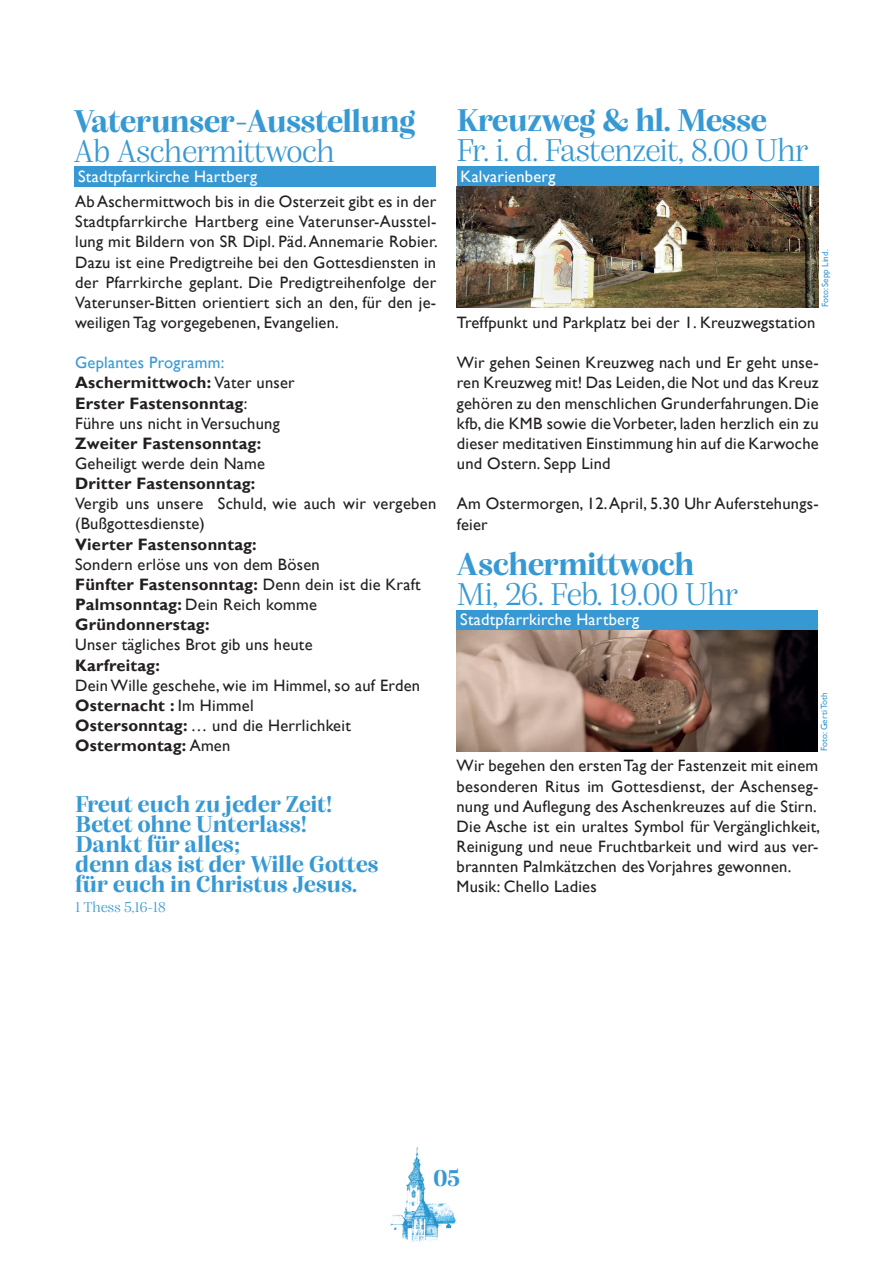
<style>
.page{position:relative;width:893px;height:1263px;background:#fff}
.page>*{position:absolute;margin:0;border:0;box-sizing:border-box;transform-origin:0 0}
.t1{font:300 33px "Alga";color:#3799d4}
.t2{font:700 33px "Alga";color:#3799d4}
.t3{font:700 24px/20.1px "Alga";letter-spacing:.015em;color:#3799d4}
.t4{font:16.5px/20.1px "Gill Sans";letter-spacing:.015em;color:#231f20}
.t5{font:700 16.5px "Gill Sans";letter-spacing:.015em;color:#231f20}
.t6{font:16.5px "Gill Sans";letter-spacing:.015em;color:#fff}
.t7{font:300 15px "Alga";letter-spacing:.015em;color:#3799d4}
.t8{font:9px "Gill Sans";color:#3799d4}
.s1{color:#3799d4}
.s2{font-weight:700}
</style>
<div class="page">
<img style="left:389px;top:1147px;width:67px;height:95px">
<div style="left:74px;top:166px;width:362px;height:21px;background:#3799d4"></div>
<div style="left:457px;top:610px;width:361px;height:21px;background:#3799d4"></div>
<img style="left:457px;top:631px;width:361px;height:120px">
<div style="left:457px;top:166px;width:362px;height:21px;background:#3799d4"></div>
<img style="left:457px;top:187px;width:361px;height:121px">
<h1 class="t2" style="left:74px;top:95px;width:343px">Vaterunser-Ausstellung</h1>
<h1 class="t1" style="left:74px;top:126px;width:262px">Ab Aschermittwoch</h1>
<p class="t6" style="left:78px;top:167px;width:180px">Stadtpfarrkirche Hartberg</p>
<p class="t4" style="left:75px;top:192px;width:364px;text-align:justify">Ab Aschermittwoch bis in die Osterzeit gibt es in der Stadtpfarrkirche Hartberg eine Vaterunser-Ausstel&shy;lung mit Bildern von SR Dipl. Päd. Annemarie Robier.<br>Dazu ist eine Predigtreihe bei den Gottesdiensten in der Pfarrkirche geplant. Die Predigtreihenfolge der Vaterunser-Bitten orientiert sich an den, für den je&shy;weiligen Tag vorgegebenen, Evangelien.</p>
<p class="t4" style="left:75px;top:353px;width:221px"><span class="s1">Geplantes Programm:<br></span><span class="s2">Aschermittwoch:</span> Vater unser<br><span class="s2">Erster Fastensonntag</span>:<br>Führe uns nicht in Versuchung</p>
<p class="t5" style="left:75px;top:433px;width:188px">Zweiter Fastensonntag:</p>
<p class="t4" style="left:75px;top:454px;width:191px">Geheiligt werde dein Name</p>
<p class="t5" style="left:75px;top:474px;width:182px">Dritter Fastensonntag:</p>
<p class="t4" style="left:75px;top:494px;width:363px">Vergib uns unsere Schuld, wie auch wir vergeben (Bußgottesdienste)</p>
<p class="t5" style="left:75px;top:534px;width:183px">Vierter Fastensonntag:</p>
<p class="t4" style="left:75px;top:554px;width:347px">Sondern erlöse uns von dem Bösen<br><span class="s2">Fünfter Fastensonntag:</span> Denn dein ist die Kraft<br><span class="s2">Palmsonntag:</span> Dein Reich komme<br><span class="s2">Gründonnerstag:</span></p>
<p class="t4" style="left:75px;top:635px;width:239px">Unser tägliches Brot gib uns heute</p>
<p class="t5" style="left:75px;top:655px;width:86px">Karfreitag:</p>
<p class="t4" style="left:75px;top:675px;width:346px">Dein Wille geschehe, wie im Himmel, so auf Erden<br><span class="s2">Osternacht :</span> Im Himmel<br><span class="s2">Ostersonntag:</span> … und die Herrlichkeit<br><span class="s2">Ostermontag:</span> Amen</p>
<h2 class="t3" style="left:75px;top:791px;width:304px">Freut euch zu jeder Zeit!<br>Betet ohne Unterlass!<br>Dankt für alles;<br>denn das ist der Wille Gottes für euch in Christus Jesus.</h2>
<p class="t7" style="left:75px;top:896px;width:92px">1 Thess 5,16-18</p>
<h1 class="t2" style="left:457px;top:94px;width:311px">Kreuzweg &amp; hl. Messe</h1>
<h1 class="t1" style="left:457px;top:126px;width:352px">Fr. i. d. Fastenzeit, 8.00 Uhr</h1>
<p class="t6" style="left:461px;top:167px;width:96px">Kalvarienberg</p>
<p class="t8" style="left:820px;top:307px;width:59px;rotate:-90deg">Foto: Sepp Lind.</p>
<p class="t4" style="left:457px;top:313px;width:360px">Treffpunkt und Parkplatz bei der 1. Kreuzwegstation</p>
<p class="t4" style="left:457px;top:353px;width:363px;text-align:justify">Wir gehen Seinen Kreuzweg nach und Er geht unse&shy;ren Kreuzweg mit! Das Leiden, die Not und das Kreuz gehören zu den menschlichen Grunderfahrungen. Die kfb, die KMB sowie die Vorbeter, laden herzlich ein zu dieser meditativen Einstimmung hin auf die Karwoche und Ostern. Sepp Lind</p>
<p class="t4" style="left:457px;top:494px;width:363px">Am Ostermorgen, 12. April, 5.30 Uhr Auferstehungs&shy;feier</p>
<h1 class="t2" style="left:457px;top:538px;width:239px">Aschermittwoch</h1>
<h1 class="t1" style="left:457px;top:569px;width:282px">Mi, 26. Feb. 19.00 Uhr</h1>
<p class="t6" style="left:460px;top:610px;width:180px">Stadtpfarrkirche Hartberg</p>
<p class="t8" style="left:819px;top:751px;width:60px;rotate:-90deg">Foto: Gerti Toth</p>
<p class="t4" style="left:457px;top:756px;width:365px">Wir begehen den ersten Tag der Fastenzeit mit einem besonderen Ritus im Gottesdienst, der Aschenseg&shy;nung und Auflegung des Aschenkreuzes auf die Stirn.<br>Die Asche ist ein uraltes Symbol für Vergänglichkeit, Reinigung und neue Fruchtbarkeit und wird aus ver&shy;brannten Palmkätzchen des Vorjahres gewonnen.<br>Musik: Chello Ladies</p>
<h2 class="t3" style="left:433px;top:1165px;width:28px">05</h2>
</div>
